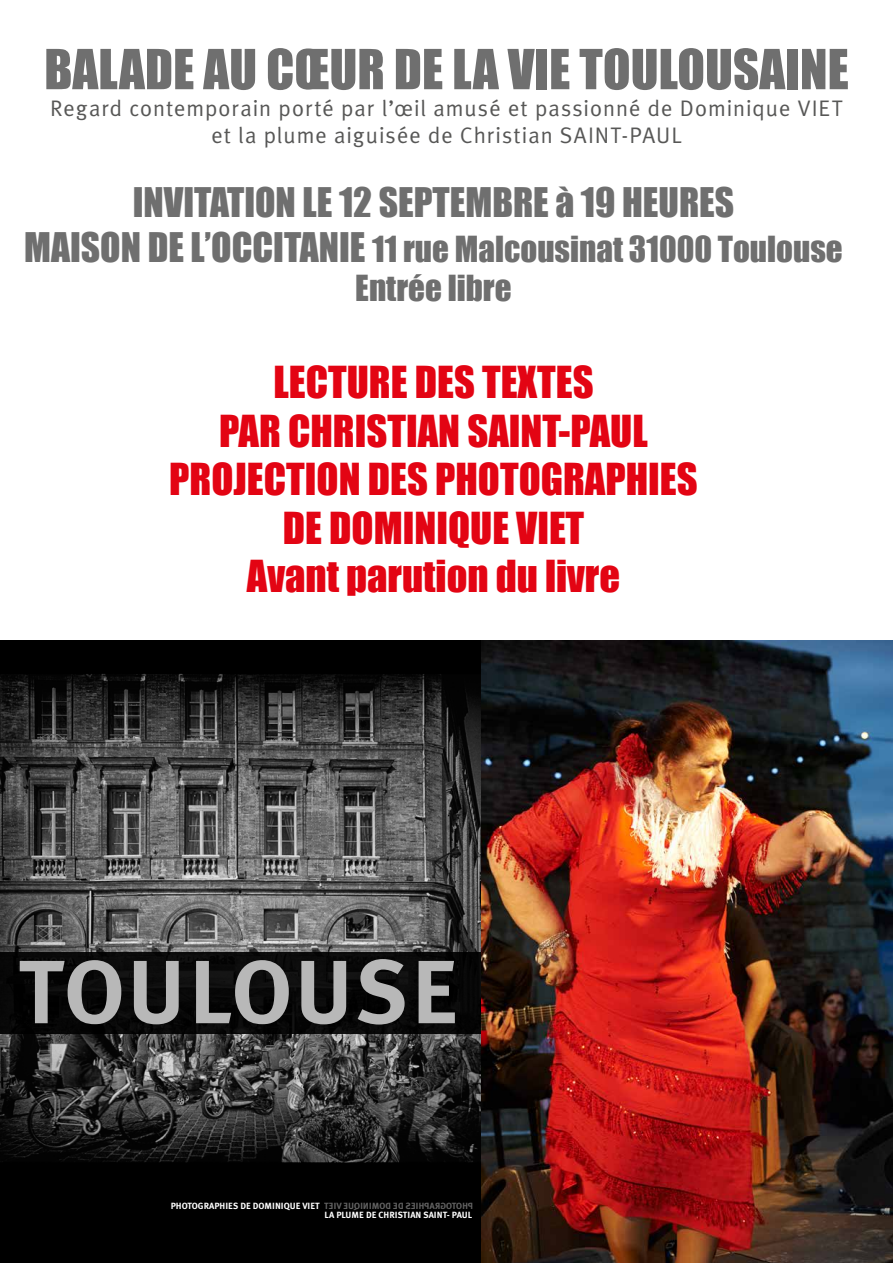
<style>
.page{position:relative;width:893px;height:1263px;background:#fff}
.page>*{position:absolute;margin:0;border:0;box-sizing:border-box;transform-origin:0 0}
.t1{font:700 89.55px "Meta Plus";letter-spacing:.03em;color:#b8b8b8}
.t2{font:51px "Impact";color:#6f6f6f}
.t3{font:40.5px/48.6px "Impact";color:#e30413;text-align:center}
.t4{font:37.5px "Impact";color:#6f6f6f}
.t5{font:33px/39px "Impact";color:#6f6f6f;text-align:center}
.t6{font:22.5px/27px "Meta Plus Normal";letter-spacing:.04em;color:#575756;text-align:center}
.t7{font:700 9px "Meta Plus";color:#fff}
.s1{font-size:37.5px}
</style>
<div class="page">
<img style="left:0;top:641px;width:893px;height:622px">
<div style="left:0;top:952px;width:482px;height:82px;background:#070707"></div>
<svg style="left:324px;top:1202px;width:149px;height:8px"></svg>
<h2 class="t2" style="left:44px;top:30px;width:806px">BALADE AU CŒUR DE LA VIE TOULOUSAINE</h2>
<p class="t6" style="left:50px;top:95px;width:794px">Regard contemporain porté par l’œil amusé et passionné de Dominique VIET et la plume aiguisée de Christian SAINT-PAUL</p>
<h3 class="t4" style="left:133px;top:173px;width:603px">INVITATION LE 12 SEPTEMBRE à 19 HEURES</h3>
<h3 class="t5" style="left:24px;top:228px;width:820px"><span class="s1">MAISON DE L’OCCITANIE</span> 11 rue Malcousinat 31000 Toulouse<br>Entrée libre</h3>
<h3 class="t3" style="left:169px;top:357px;width:530px">LECTURE DES TEXTES<br>PAR CHRISTIAN SAINT-PAUL<br>PROJECTION DES PHOTOGRAPHIES<br>DE DOMINIQUE VIET<br>Avant parution du livre</h3>
<h1 class="t1" style="left:18px;top:940px;width:442px">TOULOUSE</h1>
<p class="t7" style="left:171px;top:1200px;width:151px">PHOTOGRAPHIES DE DOMINIQUE VIET</p>
<p class="t7" style="left:325px;top:1209px;width:149px">LA PLUME DE CHRISTIAN SAINT- PAUL</p>
</div>
